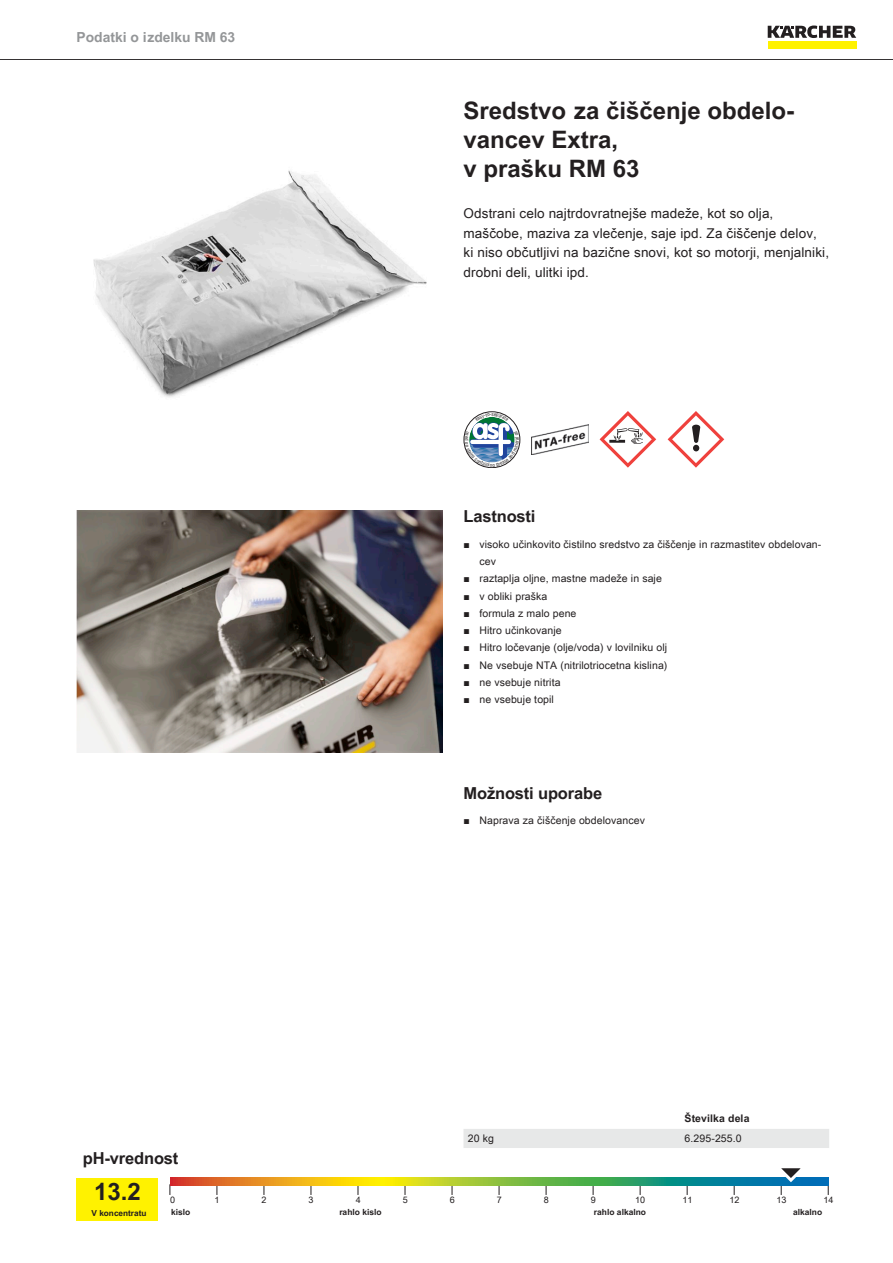
<style>
.page{position:relative;width:893px;height:1263px;background:#fff}
.page>*{position:absolute;margin:0;border:0;box-sizing:border-box;transform-origin:0 0}
.t1{font:700 24px/28.8px "Arial Unicode MS";color:#231f20}
.t2{font:700 16.5px "Arial Unicode MS";letter-spacing:-.01em;color:#231f20}
.t3{font:700 13.8px "Arial Unicode MS";color:#949698}
.t4{font:13.5px/19.5px "Arial Unicode MS";letter-spacing:.01em;color:#231f20}
.t5{font:10.5px/17.2px "Arial Unicode MS";letter-spacing:.01em;color:#231f20}
.t6{font:700 10.5px "Arial Unicode MS";letter-spacing:.01em;color:#231f20}
.t7{font:9px "Arial Unicode MS";color:#231f20}
.t8{font:700 8.4px "Arial Unicode MS";color:#231f20}
.t9{font:700 8.25px "Arial Unicode MS";color:#231f20}
.s1{font-family:"Arial"}
</style>
<div class="page">
<hr style="left:0;top:59px;width:893px;height:1px;background:#231f20">
<div style="left:768px;top:42px;width:88px;height:7px;background:#fff200"></div>
<svg style="left:768px;top:26px;width:88px;height:12px"></svg>
<img style="left:93px;top:170px;width:334px;height:228px">
<img style="left:531px;top:424px;width:57px;height:30px">
<svg style="left:600px;top:411px;width:56px;height:57px"></svg>
<svg style="left:668px;top:411px;width:56px;height:57px"></svg>
<img style="left:77px;top:510px;width:365px;height:243px">
<div style="left:77px;top:1178px;width:81px;height:42px;background:#fff200"></div>
<svg style="left:170px;top:1178px;width:658px;height:8px"></svg>
<svg style="left:773px;top:1168px;width:38px;height:27px"></svg>
<div style="left:463px;top:1129px;width:366px;height:19px;background:#e7e8e8"></div>
<svg style="left:464px;top:412px;width:56px;height:56px"></svg>
<h3 class="t3" style="left:77px;top:27px;width:160px">Podatki o izdelku RM 63</h3>
<h1 class="t1" style="left:463px;top:97px;width:332px">Sredstvo za čiščenje obdelo&shy;vancev Extra,<br>v prašku RM 63</h1>
<p class="t4" style="left:463px;top:203px;width:367px">Odstrani celo najtrdovratnejše madeže, kot so olja, maščobe, maziva za vlečenje, saje ipd. Za čiščenje delov, ki niso občutljivi na bazične snovi, kot so motorji, menjalniki, drobni deli, ulitki ipd.</p>
<h2 class="t2" style="left:463px;top:504px;width:74px">Lastnosti</h2>
<p class="t5" style="left:479px;top:535px;width:343px;text-indent:-16px"><span class="s1">■</span> visoko učinkovito čistilno sredstvo za čiščenje in razmastitev obdelovan&shy;cev</p>
<p class="t5" style="left:463px;top:570px;width:200px"><span class="s1">■</span> raztaplja oljne, mastne madeže in saje</p>
<p class="t5" style="left:463px;top:587px;width:85px"><span class="s1">■</span> v obliki praška</p>
<p class="t5" style="left:463px;top:604px;width:114px"><span class="s1">■</span> formula z malo pene</p>
<p class="t5" style="left:463px;top:622px;width:100px"><span class="s1">■</span> Hitro učinkovanje</p>
<p class="t5" style="left:463px;top:639px;width:205px"><span class="s1">■</span> Hitro ločevanje (olje/voda) v lovilniku olj</p>
<p class="t5" style="left:463px;top:656px;width:205px"><span class="s1">■</span> Ne vsebuje NTA (nitrilotriocetna kislina)</p>
<p class="t5" style="left:463px;top:673px;width:99px"><span class="s1">■</span> ne vsebuje nitrita</p>
<p class="t5" style="left:463px;top:691px;width:92px"><span class="s1">■</span> ne vsebuje topil</p>
<h2 class="t2" style="left:463px;top:780px;width:140px">Možnosti uporabe</h2>
<p class="t5" style="left:463px;top:812px;width:183px"><span class="s1">■</span> Naprava za čiščenje obdelovancev</p>
<p class="t6" style="left:685px;top:1111px;width:66px">Številka dela</p>
<p class="t5" style="left:468px;top:1129px;width:28px">20 kg</p>
<p class="t5" style="left:685px;top:1129px;width:59px">6.295-255.0</p>
<h2 class="t2" style="left:83px;top:1146px;width:97px">pH-vrednost</h2>
<h1 class="t1" style="left:94px;top:1178px;width:48px">13.2</h1>
<p class="t7" style="left:170px;top:1193px;width:7px">0</p>
<p class="t7" style="left:215px;top:1193px;width:7px">1</p>
<p class="t7" style="left:262px;top:1193px;width:7px">2</p>
<p class="t7" style="left:309px;top:1193px;width:7px">3</p>
<p class="t7" style="left:356px;top:1193px;width:7px">4</p>
<p class="t7" style="left:403px;top:1193px;width:7px">5</p>
<p class="t7" style="left:450px;top:1193px;width:7px">6</p>
<p class="t7" style="left:497px;top:1193px;width:7px">7</p>
<p class="t7" style="left:544px;top:1193px;width:7px">8</p>
<p class="t7" style="left:591px;top:1193px;width:7px">9</p>
<p class="t7" style="left:635px;top:1193px;width:12px">10</p>
<p class="t7" style="left:682px;top:1193px;width:12px">11</p>
<p class="t7" style="left:729px;top:1193px;width:12px">12</p>
<p class="t7" style="left:776px;top:1193px;width:12px">13</p>
<p class="t7" style="left:823px;top:1193px;width:12px">14</p>
<p class="t9" style="left:92px;top:1207px;width:57px">V koncentratu</p>
<p class="t8" style="left:171px;top:1206px;width:21px">kislo</p>
<p class="t8" style="left:339px;top:1206px;width:44px">rahlo kislo</p>
<p class="t8" style="left:594px;top:1206px;width:54px">rahlo alkalno</p>
<p class="t8" style="left:793px;top:1206px;width:31px">alkalno</p>
</div>
